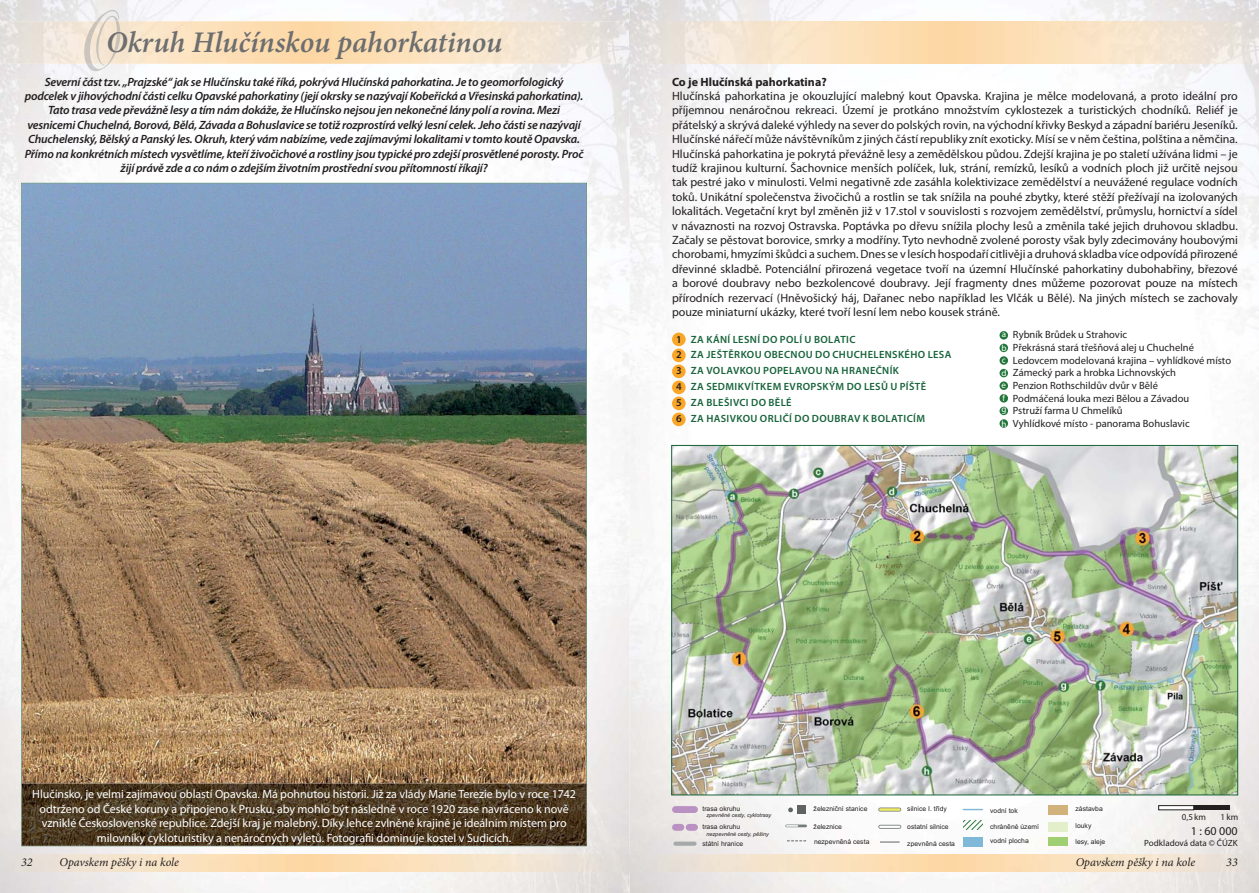
<style>
.page{position:relative;width:1259px;height:893px;background:#fff}
.page>*{position:absolute;margin:0;border:0;box-sizing:border-box;transform-origin:0 0}
.t1{font:italic 600 30px "Minion Pro";color:#6d6e70}
.t2{font:12px/14.4px "Myriad Pro";color:#231f20;text-align:justify}
.t3{font:italic 600 12px/14.4px "Myriad Pro";letter-spacing:-.015em;color:#231f20;text-align:center}
.t4{font:12px/14.4px "Myriad Pro";letter-spacing:-.005em;color:#fff;text-align:center}
.t5{font:italic 12px "Minion Pro";letter-spacing:-.005em;color:#231f20}
.t6{font:700 12px "Myriad Pro";color:#231f20}
.t7{font:10.5px/12.6px "Myriad Pro";color:#231f20}
.t8{font:600 10.5px/15.9px "Myriad Pro";letter-spacing:.035em;color:#18643b}
.t9{font:600 10.5px/15.9px "Myriad Pro";color:#231f20;text-align:justify}
.t10{font:9px "Myriad Pro";color:#231f20}
.t11{font:9px/13.5px "Myriad Pro";color:#fff}
.t12{font:6.75px "Arial";letter-spacing:.005em;color:#231f20}
.t13{font:italic 5.4px "Arial";color:#231f20}
</style>
<div class="page">
<img style="left:629px;top:0;width:630px;height:893px">
<img style="left:0;top:0;width:629px;height:191px">
<img style="left:138px;top:21px;width:1121px;height:43px">
<img style="left:0;top:21px;width:69px;height:43px">
<img style="left:0;top:855px;width:1259px;height:17px">
<img style="left:86px;top:7px;width:37px;height:68px">
<img style="left:86px;top:9px;width:35px;height:63px">
<img style="left:69px;top:21px;width:69px;height:43px">
<img style="left:83px;top:21px;width:38px;height:43px">
<img style="left:21px;top:183px;width:566px;height:663px">
<svg style="left:22px;top:783px;width:564px;height:63px;background:#4b3922"></svg>
<img style="left:673px;top:447px;width:563px;height:346px">
<svg style="left:675px;top:842px;width:19px;height:4px"></svg>
<svg style="left:787px;top:840px;width:19px;height:1px"></svg>
<hr style="left:786px;top:824px;width:19px;height:3px;background:#777c7d">
<svg style="left:786px;top:825px;width:11px;height:2px"></svg>
<svg style="left:788px;top:807px;width:5px;height:6px"></svg>
<div style="left:797px;top:805px;width:8px;height:9px;background:#606364"></div>
<svg style="left:880px;top:842px;width:19px;height:1px"></svg>
<hr style="left:880px;top:807px;width:19px;height:4px;background:#bfc1c1">
<hr style="left:880px;top:808px;width:19px;height:3px;background:#f0ec64">
<svg style="left:880px;top:825px;width:19px;height:4px"></svg>
<svg style="left:880px;top:826px;width:19px;height:2px"></svg>
<div style="left:963px;top:837px;width:19px;height:9px;background:#80b8d7"></div>
<svg style="left:963px;top:809px;width:19px;height:1px"></svg>
<svg style="left:963px;top:820px;width:19px;height:10px"></svg>
<div style="left:1048px;top:806px;width:19px;height:9px;background:#d1b27b"></div>
<div style="left:1048px;top:822px;width:19px;height:9px;background:#e3efcb"></div>
<div style="left:1048px;top:837px;width:19px;height:9px;background:#a0cf73"></div>
<div style="left:675px;top:806px;width:19px;height:7px;background:#b991c2"></div>
<div style="left:675px;top:824px;width:6px;height:7px;background:#b991c2"></div>
<svg style="left:689px;top:824px;width:5px;height:7px"></svg>
<div style="left:672px;top:333px;width:13px;height:13px;background:#faa629;border-radius:50%"></div>
<div style="left:672px;top:349px;width:13px;height:13px;background:#faa629;border-radius:50%"></div>
<div style="left:672px;top:365px;width:13px;height:13px;background:#faa629;border-radius:50%"></div>
<div style="left:672px;top:381px;width:13px;height:13px;background:#faa629;border-radius:50%"></div>
<div style="left:672px;top:397px;width:13px;height:13px;background:#faa629;border-radius:50%"></div>
<div style="left:672px;top:413px;width:13px;height:13px;background:#faa629;border-radius:50%"></div>
<div style="left:999px;top:331px;width:9px;height:9px;background:#23763b;border-radius:50%"></div>
<div style="left:999px;top:344px;width:9px;height:8px;background:#23763b;border-radius:50%"></div>
<div style="left:999px;top:356px;width:9px;height:9px;background:#23763b;border-radius:50%"></div>
<div style="left:999px;top:369px;width:9px;height:8px;background:#23763b;border-radius:50%"></div>
<div style="left:999px;top:381px;width:9px;height:9px;background:#23763b;border-radius:50%"></div>
<div style="left:999px;top:394px;width:9px;height:9px;background:#23763b;border-radius:50%"></div>
<div style="left:999px;top:407px;width:9px;height:8px;background:#23763b;border-radius:50%"></div>
<div style="left:999px;top:419px;width:9px;height:9px;background:#23763b;border-radius:50%"></div>
<div style="left:1194px;top:805px;width:35px;height:5px;background:#231f20"></div>
<hr style="left:1158px;top:806px;width:35px;height:4px;background:#fff">
<div style="left:1158px;top:805px;width:36px;height:5px;border:1px solid #231f20"></div>
<h1 class="t1" style="left:106px;top:31px;width:398px">Okruh Hlučínskou pahorkatinou</h1>
<p class="t3" style="left:25px;top:76px;width:560px">Severní část tzv. „Prajzské“ jak se Hlučínsku také říká, pokrývá Hlučínská pahorkatina. Je to geomorfologický podcelek v jihovýchodní části celku Opavské pahorkatiny (její okrsky se nazývají Kobeřická a Vřesinská pahorkatina).<br>Tato trasa vede převážně lesy a tím nám dokáže, že Hlučínsko nejsou jen nekonečné lány polí a rovina. Mezi vesnicemi Chuchelná, Borová, Bělá, Závada a Bohuslavice se totiž rozprostírá velký lesní celek. Jeho části se nazývají Chuchelenský, Bělský a Panský les. Okruh, který vám nabízíme, vede zajímavými lokalitami v tomto koutě Opavska.<br>Přímo na konkrétních místech vysvětlíme, kteří živočichové a rostliny jsou typické pro zdejší prosvětlené porosty. Proč žijí právě zde a co nám o zdejším životním prostřední svou přítomností říkají?</p>
<p class="t6" style="left:672px;top:77px;width:156px">Co je Hlučínská pahorkatina?</p>
<p class="t2" style="left:672px;top:90px;width:567px">Hlučínská pahorkatina je okouzlující malebný kout Opavska. Krajina je mělce modelovaná, a proto ideální pro příjemnou nenáročnou rekreaci. Území je protkáno množstvím cyklostezek a turistických chodníků. Reliéf je přátelský a skrývá daleké výhledy na sever do polských rovin, na východní křivky Beskyd a západní bariéru Jeseníků.<br>Hlučínské nářečí může návštěvníkům z jiných částí republiky znít exoticky. Mísí se v něm čeština, polština a němčina.<br>Hlučínská pahorkatina je pokrytá převážně lesy a zemědělskou půdou. Zdejší krajina je po staletí užívána lidmi – je tudíž krajinou kulturní. Šachovnice menších políček, luk, strání, remízků, lesíků a vodních ploch již určitě nejsou tak pestré jako v minulosti. Velmi negativně zde zasáhla kolektivizace zemědělství a neuvážené regulace vodních toků. Unikátní společenstva živočichů a rostlin se tak snížila na pouhé zbytky, které stěží přežívají na izolovaných lokalitách. Vegetační kryt byl změněn již v 17.stol v souvislosti s rozvojem zemědělství, průmyslu, hornictví a sídel v návaznosti na rozvoj Ostravska. Poptávka po dřevu snížila plochy lesů a změnila také jejich druhovou skladbu.<br>Začaly se pěstovat borovice, smrky a modříny. Tyto nevhodně zvolené porosty však byly zdecimovány houbovými chorobami, hmyzími škůdci a suchem. Dnes se v lesích hospodaří citlivěji a druhová skladba více odpovídá přirozené dřevinné skladbě. Potenciální přirozená vegetace tvoří na územní Hlučínské pahorkatiny dubohabřiny, březové a borové doubravy nebo bezkolencové doubravy. Její fragmenty dnes můžeme pozorovat pouze na místech přírodních rezervací (Hněvošický háj, Dařanec nebo například les Vlčák u Bělé). Na jiných místech se zachovaly pouze miniaturní ukázky, které tvoří lesní lem nebo kousek stráně.</p>
<p class="t9" style="left:676px;top:332px;width:7px">1<br>2<br>3<br>4<br>5<br>6</p>
<p class="t7" style="left:1013px;top:330px;width:220px">Rybník Brůdek u Strahovic<br>Překrásná stará třešňová alej u Chuchelné Ledovcem modelovaná krajina – vyhlídkové místo Zámecký park a hrobka Lichnovských<br>Penzion Rothschildův dvůr v Bělé<br>Podmáčená louka mezi Bělou a Závadou<br>Pstruží farma U Chmelíků<br>Vyhlídkové místo - panorama Bohuslavic</p>
<p class="t11" style="left:1001px;top:328px;width:7px">a b</p>
<p class="t11" style="left:1001px;top:354px;width:7px;line-height:13px">c d</p>
<p class="t11" style="left:1001px;top:379px;width:6px">e f</p>
<p class="t11" style="left:1001px;top:403px;width:7px;line-height:14.2px">g h</p>
<p class="t8" style="left:691px;top:332px;width:262px">ZA KÁNÍ LESNÍ DO POLÍ U BOLATIC<br>ZA JEŠTĚRKOU OBECNOU DO CHUCHELENSKÉHO LESA ZA VOLAVKOU POPELAVOU NA HRANEČNÍK<br>ZA SEDMIKVÍTKEM EVROPSKÝM DO LESŮ U PÍŠTĚ<br>ZA BLEŠIVCI DO BĚLÉ<br>ZA HASIVKOU ORLIČÍ DO DOUBRAV K BOLATICÍM</p>
<p class="t4" style="left:32px;top:788px;width:545px">Hlučínsko, je velmi zajímavou oblastí Opavska. Má pohnutou historii. Již za vlády Marie Terezie bylo v roce 1742 odtrženo od České koruny a připojeno k Prusku, aby mohlo být následně v roce 1920 zase navráceno k nově vzniklé Československé republice. Zdejší kraj je malebný. Díky lehce zvlněné krajině je ideálním místem pro milovníky cykloturistiky a nenáročných výletů. Fotografii dominuje kostel v Sudicích.</p>
<p class="t5" style="left:21px;top:857px;width:13px">32</p>
<p class="t5" style="left:60px;top:857px;width:121px">Opavskem pěšky i na kole</p>
<p class="t12" style="left:702px;top:806px;width:39px">trasa okruhu</p>
<p class="t12" style="left:702px;top:824px;width:39px">trasa okruhu</p>
<p class="t13" style="left:706px;top:812px;width:66px">zpevněné cesty, cyklotrasy</p>
<p class="t13" style="left:706px;top:831px;width:64px">nezpevněné cesty, pěšiny</p>
<p class="t12" style="left:813px;top:806px;width:55px">železniční stanice</p>
<p class="t12" style="left:813px;top:824px;width:30px">železnice</p>
<p class="t12" style="left:702px;top:841px;width:42px">státní hranice</p>
<p class="t12" style="left:814px;top:840px;width:57px">nezpevněná cesta</p>
<p class="t12" style="left:907px;top:806px;width:41px">silnice I. třídy</p>
<p class="t12" style="left:907px;top:824px;width:43px">ostatní silnice</p>
<p class="t12" style="left:907px;top:841px;width:49px">zpevněná cesta</p>
<p class="t12" style="left:990px;top:808px;width:29px">vodní tok</p>
<p class="t12" style="left:990px;top:824px;width:50px">chráněné území</p>
<p class="t12" style="left:990px;top:839px;width:40px">vodní plocha</p>
<p class="t12" style="left:1075px;top:806px;width:29px">zástavba</p>
<p class="t12" style="left:1075px;top:823px;width:17px">louky</p>
<p class="t12" style="left:1075px;top:839px;width:31px">lesy, aleje</p>
<p class="t10" style="left:1182px;top:813px;width:26px">0,5 km</p>
<p class="t10" style="left:1220px;top:813px;width:19px">1 km</p>
<p class="t2" style="left:1190px;top:825px;width:49px">1 : 60 000</p>
<p class="t10" style="left:1144px;top:840px;width:95px">Podkladová data © ČÚZK</p>
<p class="t5" style="left:1075px;top:857px;width:121px">Opavskem pěšky i na kole</p>
<p class="t5" style="left:1226px;top:857px;width:13px">33</p>
</div>
